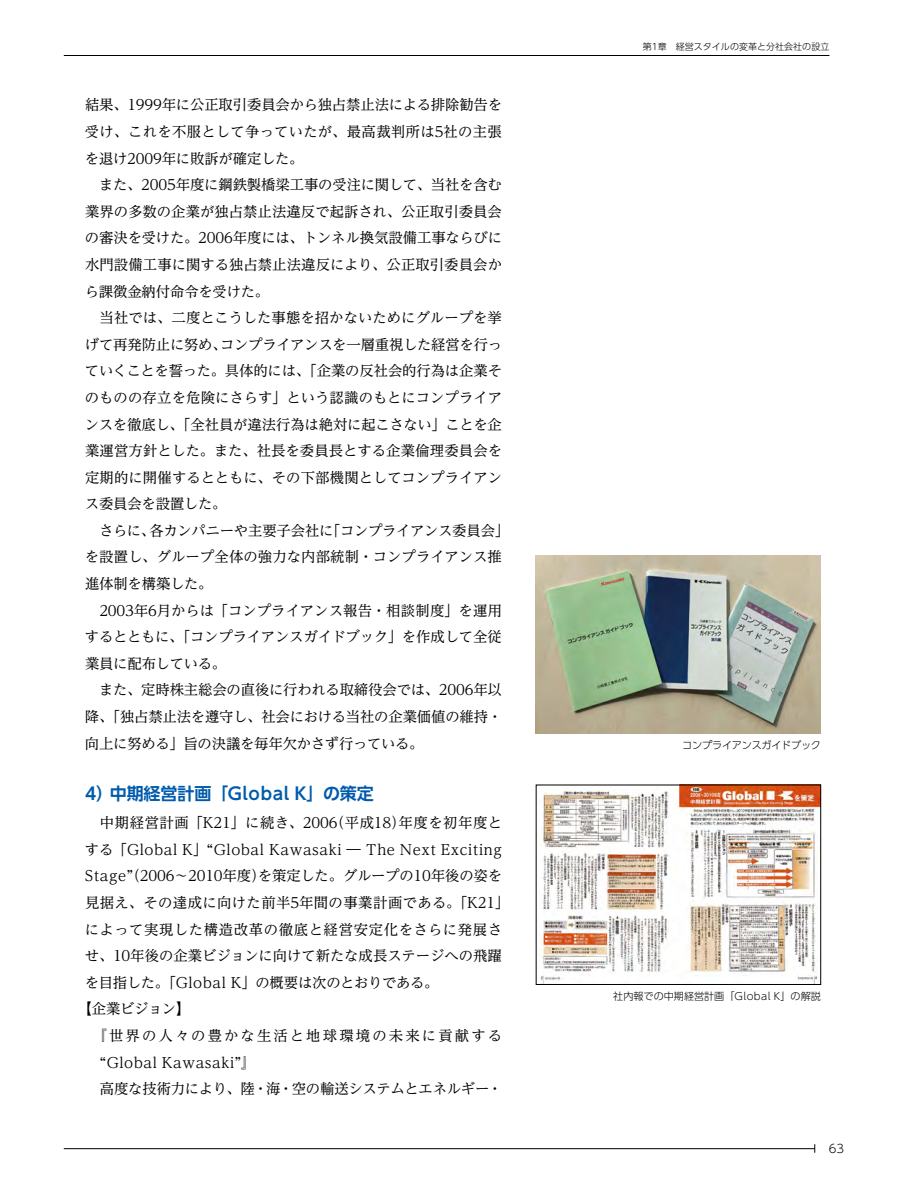
<style>
.page{position:relative;width:906px;height:1191px;background:#fff}
.page>*{position:absolute;margin:0;border:0;box-sizing:border-box;transform-origin:0 0}
.t1{font:700 16.95px "UD Shin Go Pro De";letter-spacing:-.005em;color:#005bac}
.t2{font:14.4px/26.5px "UD Reimin Pr 6 N";letter-spacing:-.005em;color:#000}
.t3{font:14.4px "UD Reimin Pr 6 N";letter-spacing:.045em;color:#000}
.t4{font:14.4px "UD Reimin Pr 6 N";letter-spacing:.035em;color:#000}
.t5{font:14.4px "UD Reimin Pr 6 N";letter-spacing:.03em;color:#000}
.t6{font:14.4px "UD Reimin Pr 6 N";letter-spacing:.04em;color:#000}
.t7{font:14.4px "UD Reimin Pr 6 N";letter-spacing:.145em;color:#000}
.t8{font:300 11.7px "UD Shin Go Pro";color:#000}
.t9{font:300 10.05px "UD Shin Go Pro";color:#000}
.t10{font:300 10.05px "UD Shin Go Pro";letter-spacing:-.02em;color:#000}
.t11{font:300 9px "UD Shin Go Pro";color:#000}
</style>
<div class="page">
<hr style="left:64px;top:55px;width:765px;height:1px;background:#000">
<hr style="left:64px;top:1148px;width:750px;height:1px;background:#000">
<img style="left:539px;top:786px;width:280px;height:196px">
<img style="left:536px;top:555px;width:285px;height:178px">
<p class="t2" style="left:85px;top:91px;width:426px">結果、1999年に公正取引委員会から独占禁止法による排除勧告を受け、これを不服として争っていたが、最高裁判所は5社の主張を退け2009年に敗訴が確定した。<br>　また、2005年度に鋼鉄製橋梁工事の受注に関して、当社を含む業界の多数の企業が独占禁止法違反で起訴され、公正取引委員会の審決を受けた。2006年度には、トンネル換気設備工事ならびに水門設備工事に関する独占禁止法違反により、公正取引委員会から課徴金納付命令を受けた。<br>　当社では、二度とこうした事態を招かないためにグループを挙げて再発防止に努め、コンプライアンスを一層重視した経営を行っていくことを誓った。具体的には、「企業の反社会的行為は企業そのものの存立を危険にさらす」という認識のもとにコンプライアンスを徹底し、「全社員が違法行為は絶対に起こさない」ことを企業運営方針とした。また、社長を委員長とする企業倫理委員会を定期的に開催するとともに、その下部機関としてコンプライアンス委員会を設置した。<br>　さらに、各カンパニーや主要子会社に「コンプライアンス委員会」を設置し、グループ全体の強力な内部統制・コンプライアンス推進体制を構築した。<br>　2003年6月からは「コンプライアンス報告・相談制度」を運用するとともに、「コンプライアンスガイドブック」を作成して全従業員に配布している。<br>　また、定時株主総会の直後に行われる取締役会では、2006年以降、「独占禁止法を遵守し、社会における当社の企業価値の維持・向上に努める」旨の決議を毎年欠かさず行っている。</p>
<p class="t1" style="left:85px;top:779px;width:290px">4）中期経営計画「Global K」の策定</p>
<p class="t4" style="left:85px;top:811px;width:418px">　中期経営計画「K21」に続き、2006（平成18）年度を初年度と</p>
<p class="t3" style="left:85px;top:837px;width:418px">する「Global K」“Global Kawasaki ― The Next Exciting</p>
<p class="t2" style="left:85px;top:862px;width:418px">Stage”（2006～2010年度）を策定した。グループの10年後の姿を</p>
<p class="t5" style="left:85px;top:891px;width:426px">見据え、その達成に向けた前半5年間の事業計画である。「K21」</p>
<p class="t6" style="left:85px;top:917px;width:419px">によって実現した構造改革の徹底と経営安定化をさらに発展さ</p>
<p class="t2" style="left:85px;top:942px;width:418px">せ、10年後の企業ビジョンに向けて新たな成長ステージへの飛躍</p>
<p class="t2" style="left:85px;top:968px;width:355px">を目指した。「Global K」の概要は次のとおりである。</p>
<p class="t2" style="left:78px;top:995px;width:114px">【企業ビジョン】</p>
<p class="t7" style="left:92px;top:1023px;width:411px">『世界の人々の豊かな生活と地球環境の未来に貢献する</p>
<p class="t3" style="left:100px;top:1050px;width:157px">“Global Kawasaki”』</p>
<p class="t2" style="left:100px;top:1075px;width:404px">高度な技術力により、陸・海・空の輸送システムとエネルギー・</p>
<p class="t11" style="left:642px;top:40px;width:188px">第1章　経営スタイルの変革と分社会社の設立</p>
<p class="t10" style="left:682px;top:737px;width:140px">コンプライアンスガイドブック</p>
<p class="t9" style="left:613px;top:988px;width:209px">社内報での中期経営計画「Global K」の解説</p>
<p class="t8" style="left:829px;top:1139px;width:17px">63</p>
</div>
